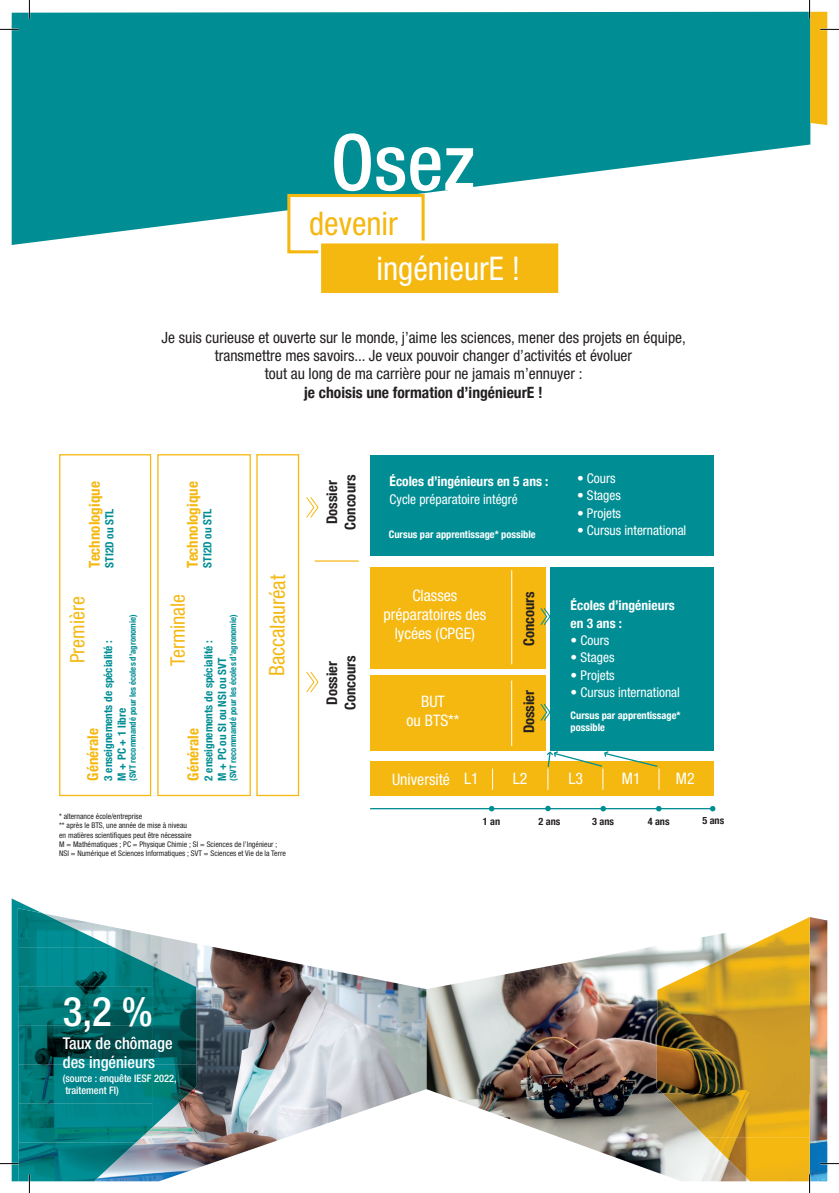
<style>
.page{position:relative;width:839px;height:1193px;background:#fff}
.page>*{position:absolute;margin:0;border:0;box-sizing:border-box;transform-origin:0 0}
.t1{font:500 condensed 77.75px "Helvetica Neue";color:#fff}
.t2{font:500 condensed 40.88px "Helvetica Neue";color:#fff}
.t3{font:condensed 32.62px "Helvetica Neue";color:#fff}
.t4{font:condensed 32.62px "Helvetica Neue";color:#f5b811}
.t5{font:condensed 21px "Helvetica Neue";letter-spacing:-.01em;color:#f5b811}
.t6{font:condensed 20px "Helvetica Neue";color:#f5b811}
.t7{font:500 condensed 16.38px/18.6px "Helvetica Neue";color:#fff}
.t8{font:condensed 15.88px/19px "Helvetica Neue";color:#fff;text-align:center}
.t9{font:condensed 15.5px/18.1px "Helvetica Neue";color:#231f20;text-align:center}
.t10{font:700 condensed 15.5px "Helvetica Neue";color:#231f20}
.t11{font:700 condensed 15px "Helvetica Neue";color:#f5b811}
.t12{font:700 condensed 14.62px/18.2px "Helvetica Neue";color:#231f20;text-align:center}
.t13{font:condensed 13.38px "Helvetica Neue";color:#fff}
.t14{font:700 condensed 13.38px/18.4px "Helvetica Neue";color:#fff}
.t15{font:700 condensed 11.25px/13.8px "Helvetica Neue";color:#008e94}
.t16{font:700 condensed 10.38px/11.6px "Helvetica Neue";color:#fff}
.t17{font:500 condensed 10.38px/11.6px "Helvetica Neue";color:#fff}
.t18{font:700 condensed 10.25px "Helvetica Neue";color:#231f20}
.t19{font:700 condensed 8.75px "Helvetica Neue";color:#008e94}
.t20{font:condensed 7.75px/9.1px "Helvetica Neue";color:#231f20}
</style>
<div class="page">
<div style="left:369px;top:762px;width:344px;height:34px;background:#f5b811"></div>
<svg style="left:12px;top:12px;width:798px;height:233px;fill:#008e94"></svg>
<div style="left:287px;top:194px;width:137px;height:59px;background:#fff;border:3px solid #f5b811"></div>
<div style="left:318px;top:240px;width:243px;height:56px;background:#f5b811;border:3px solid #fff"></div>
<img style="left:426px;top:917px;width:401px;height:264px">
<img style="left:114px;top:927px;width:312px;height:254px">
<img style="left:42px;top:913px;width:72px;height:34px">
<img style="left:42px;top:947px;width:110px;height:195px">
<img style="left:152px;top:965px;width:45px;height:162px">
<img style="left:42px;top:1142px;width:94px;height:39px">
<img style="left:717px;top:917px;width:92px;height:44px">
<img style="left:694px;top:961px;width:115px;height:176px">
<img style="left:656px;top:972px;width:38px;height:121px">
<img style="left:662px;top:1093px;width:32px;height:33px">
<img style="left:706px;top:1137px;width:103px;height:44px">
<div style="left:550px;top:567px;width:163px;height:183px;background:#008e94"></div>
<div style="left:370px;top:455px;width:343px;height:100px;background:#008e94"></div>
<div style="left:59px;top:454px;width:92px;height:342px;border:1px solid #f5b811"></div>
<div style="left:157px;top:454px;width:94px;height:342px;border:1px solid #f5b811"></div>
<div style="left:370px;top:567px;width:175px;height:101px;background:#f5b811"></div>
<div style="left:370px;top:675px;width:175px;height:76px;background:#f5b811"></div>
<hr style="left:314px;top:560px;width:45px;height:1px;background:#f5b811">
<svg style="left:306px;top:671px;width:13px;height:22px"></svg>
<hr style="left:511px;top:570px;width:1px;height:94px;background:#fff">
<hr style="left:511px;top:680px;width:1px;height:66px;background:#fff">
<svg style="left:540px;top:607px;width:10px;height:19px"></svg>
<svg style="left:540px;top:703px;width:10px;height:18px"></svg>
<svg style="left:492px;top:768px;width:1px;height:21px"></svg>
<hr style="left:370px;top:808px;width:342px;height:1px;background:#008e94">
<svg style="left:545px;top:805px;width:5px;height:6px"></svg>
<svg style="left:600px;top:806px;width:5px;height:5px"></svg>
<svg style="left:709px;top:806px;width:6px;height:5px"></svg>
<div style="left:256px;top:454px;width:43px;height:342px;border:1px solid #f5b811"></div>
<svg style="left:306px;top:497px;width:13px;height:21px"></svg>
<svg style="left:655px;top:806px;width:6px;height:5px"></svg>
<svg style="left:488px;top:806px;width:6px;height:5px"></svg>
<svg style="left:545px;top:750px;width:114px;height:39px"></svg>
<svg style="left:0;top:29px;width:19px;height:1px"></svg>
<svg style="left:820px;top:1162px;width:18px;height:2px"></svg>
<svg style="left:29px;top:0;width:1px;height:19px"></svg>
<svg style="left:0;top:898px;width:42px;height:295px"></svg>
<svg style="left:808px;top:0;width:30px;height:125px"></svg>
<svg style="left:808px;top:1174px;width:2px;height:19px"></svg>
<h1 class="t1" style="left:331px;top:116px;width:146px">Osez</h1>
<h3 class="t4" style="left:309px;top:204px;width:90px">devenir</h3>
<h3 class="t3" style="left:376px;top:250px;width:145px">ingénieurE !</h3>
<h3 class="t9" style="left:161px;top:328px;width:525px">Je suis curieuse et ouverte sur le monde, j’aime les sciences, mener des projets en équipe, transmettre mes savoirs... Je veux pouvoir changer d’activités et évoluer<br>tout au long de ma carrière pour ne jamais m’ennuyer :</h3>
<h3 class="t10" style="left:304px;top:380px;width:240px">je choisis une formation d’ingénieurE !</h3>
<h3 class="t11" style="left:82px;top:567px;width:88px;rotate:-90deg">Technologique</h3>
<h3 class="t15" style="left:102px;top:567px;width:60px;rotate:-90deg">STI2D ou STL</h3>
<h3 class="t6" style="left:66px;top:663px;width:68px;rotate:-90deg">Première</h3>
<p class="t19" style="left:125px;top:780px;width:168px;rotate:-90deg">(SVT recommandé pour les écoles d’agronomie)</p>
<h3 class="t15" style="left:100px;top:780px;width:142px;rotate:-90deg">3 enseignements de spécialité :<br>M + PC + 1 libre</h3>
<h3 class="t11" style="left:80px;top:780px;width:54px;rotate:-90deg">Générale</h3>
<h3 class="t11" style="left:180px;top:567px;width:88px;rotate:-90deg">Technologique</h3>
<h3 class="t15" style="left:200px;top:567px;width:60px;rotate:-90deg">STI2D ou STL</h3>
<h3 class="t6" style="left:166px;top:666px;width:74px;rotate:-90deg">Terminale</h3>
<p class="t19" style="left:226px;top:780px;width:168px;rotate:-90deg">(SVT recommandé pour les écoles d’agronomie)</p>
<h3 class="t15" style="left:201px;top:780px;width:142px;rotate:-90deg">2 enseignements de spécialité :<br>M + PC ou SI ou NSI ou SVT</h3>
<h3 class="t11" style="left:181px;top:780px;width:54px;rotate:-90deg">Générale</h3>
<h3 class="t5" style="left:265px;top:676px;width:103px;rotate:-90deg">Baccalauréat</h3>
<h3 class="t12" style="left:322px;top:529px;width:56px;rotate:-90deg">Dossier<br>Concours</h3>
<h3 class="t12" style="left:322px;top:710px;width:56px;rotate:-90deg">Dossier<br>Concours</h3>
<h3 class="t14" style="left:389px;top:471px;width:160px">Écoles d’ingénieurs en 5 ans :</h3>
<h3 class="t13" style="left:389px;top:491px;width:130px">Cycle préparatoire intégré</h3>
<h3 class="t16" style="left:389px;top:528px;width:148px">Cursus par apprentissage* possible</h3>
<h3 class="t8" style="left:383px;top:586px;width:104px">Classes préparatoires des lycées (CPGE)</h3>
<h3 class="t8" style="left:406px;top:692px;width:54px">BUT<br>ou BTS**</h3>
<h3 class="t12" style="left:518px;top:646px;width:56px;rotate:-90deg">Concours</h3>
<h3 class="t12" style="left:518px;top:733px;width:45px;rotate:-90deg">Dossier</h3>
<h3 class="t13" style="left:577px;top:471px;width:40px">• Cours</h3>
<h3 class="t13" style="left:577px;top:488px;width:45px">• Stages</h3>
<h3 class="t13" style="left:577px;top:505px;width:45px">• Projets</h3>
<h3 class="t13" style="left:577px;top:522px;width:111px">• Cursus international</h3>
<h3 class="t14" style="left:570px;top:595px;width:106px">Écoles d’ingénieurs en 3 ans :</h3>
<h3 class="t13" style="left:570px;top:633px;width:40px">• Cours</h3>
<h3 class="t13" style="left:570px;top:650px;width:45px">• Stages</h3>
<h3 class="t13" style="left:570px;top:667px;width:45px">• Projets</h3>
<h3 class="t13" style="left:570px;top:684px;width:111px">• Cursus international</h3>
<h3 class="t16" style="left:570px;top:708px;width:111px">Cursus par apprentissage* possible</h3>
<h3 class="t8" style="left:392px;top:769px;width:59px">Université</h3>
<h3 class="t8" style="left:464px;top:769px;width:16px">L1</h3>
<h3 class="t8" style="left:512px;top:769px;width:16px">L2</h3>
<h3 class="t8" style="left:568px;top:769px;width:16px">L3</h3>
<h3 class="t8" style="left:621px;top:769px;width:20px">M1</h3>
<h3 class="t8" style="left:675px;top:769px;width:20px">M2</h3>
<p class="t20" style="left:59px;top:812px;width:228px">* alternance école/entreprise<br>** après le BTS, une année de mise à niveau<br>en matières scientifiques peut être nécessaire<br>M = Mathématiques ; PC = Physique Chimie ; SI = Sciences de l’Ingénieur ; NSI = Numérique et Sciences Informatiques ; SVT = Sciences et Vie de la Terre</p>
<h2 class="t2" style="left:63px;top:986px;width:91px">3,2 %</h2>
<h3 class="t7" style="left:63px;top:1033px;width:111px">Taux de chômage des ingénieurs</h3>
<h3 class="t17" style="left:63px;top:1072px;width:115px">(source : enquête IESF 2022, traitement FI)</h3>
<h3 class="t18" style="left:538px;top:812px;width:23px">2 ans</h3>
<h3 class="t18" style="left:592px;top:812px;width:23px">3 ans</h3>
<h3 class="t18" style="left:702px;top:812px;width:23px">5 ans</h3>
<h3 class="t18" style="left:482px;top:812px;width:19px">1 an</h3>
<h3 class="t18" style="left:647px;top:812px;width:23px">4 ans</h3>
</div>
